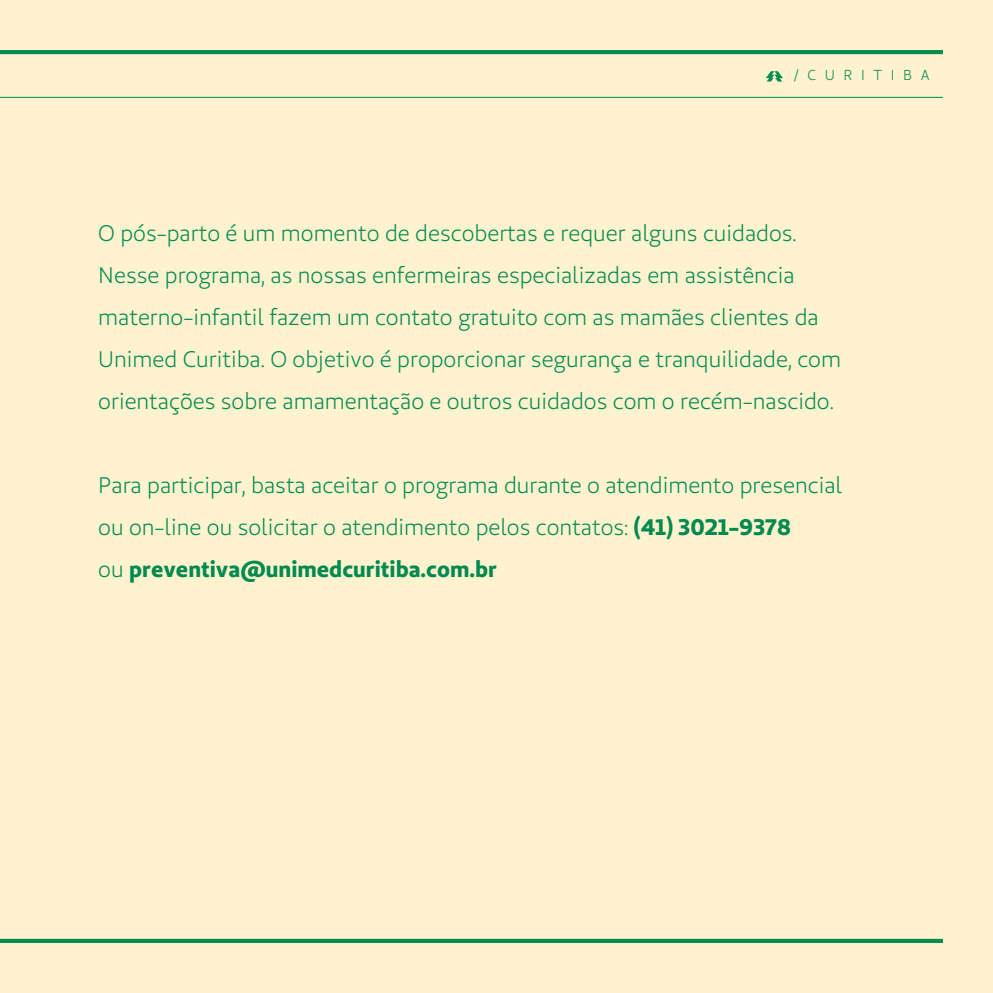
<style>
.page{position:relative;width:993px;height:993px;background:#fff}
.page>*{position:absolute;margin:0;border:0;box-sizing:border-box;transform-origin:0 0}
.t1{font:22.5px/42px "Unimed Sans 2020 Book";color:#008a50}
.t2{font:22.5px "Unimed Sans 2020 Bold";color:#008a50}
.t3{font:14.5px "Unimed Sans 2020 Book";letter-spacing:.6em;color:#008a50}
.s1{font-family:"Unimed Sans 2020 Bold"}
.s2{font-family:"Unimed Sans 2020 Book"}
</style>
<div class="page">
<div style="left:0;top:0;width:992px;height:992px;background:#fff2ce"></div>
<hr style="left:0;top:97px;width:942px;height:1px;background:#008d51">
<hr style="left:0;top:50px;width:942px;height:4px;background:#008d51">
<svg style="left:0;top:938px;width:942px;height:4px;background:#35a26b"></svg>
<svg style="left:766px;top:71px;width:16px;height:11px"></svg>
<p class="t3" style="left:793px;top:66px;width:137px">/CURITIBA</p>
<p class="t1" style="left:98px;top:212px;width:744px">O pós-parto é um momento de descobertas e requer alguns cuidados.<br>Nesse programa, as nossas enfermeiras especializadas em assistência materno-infantil fazem um contato gratuito com as mamães clientes da Unimed Curitiba. O objetivo é proporcionar segurança e tranquilidade, com orientações sobre amamentação e outros cuidados com o recém-nascido.</p>
<p class="t1" style="left:98px;top:464px;width:745px">Para participar, basta aceitar o programa durante o atendimento presencial ou on-line ou solicitar o atendimento pelos contatos: <span class="s1">(41) 3021-9378</span></p>
<p class="t2" style="left:98px;top:554px;width:400px"><span class="s2">ou</span> preventiva@unimedcuritiba.com.br</p>
</div>
